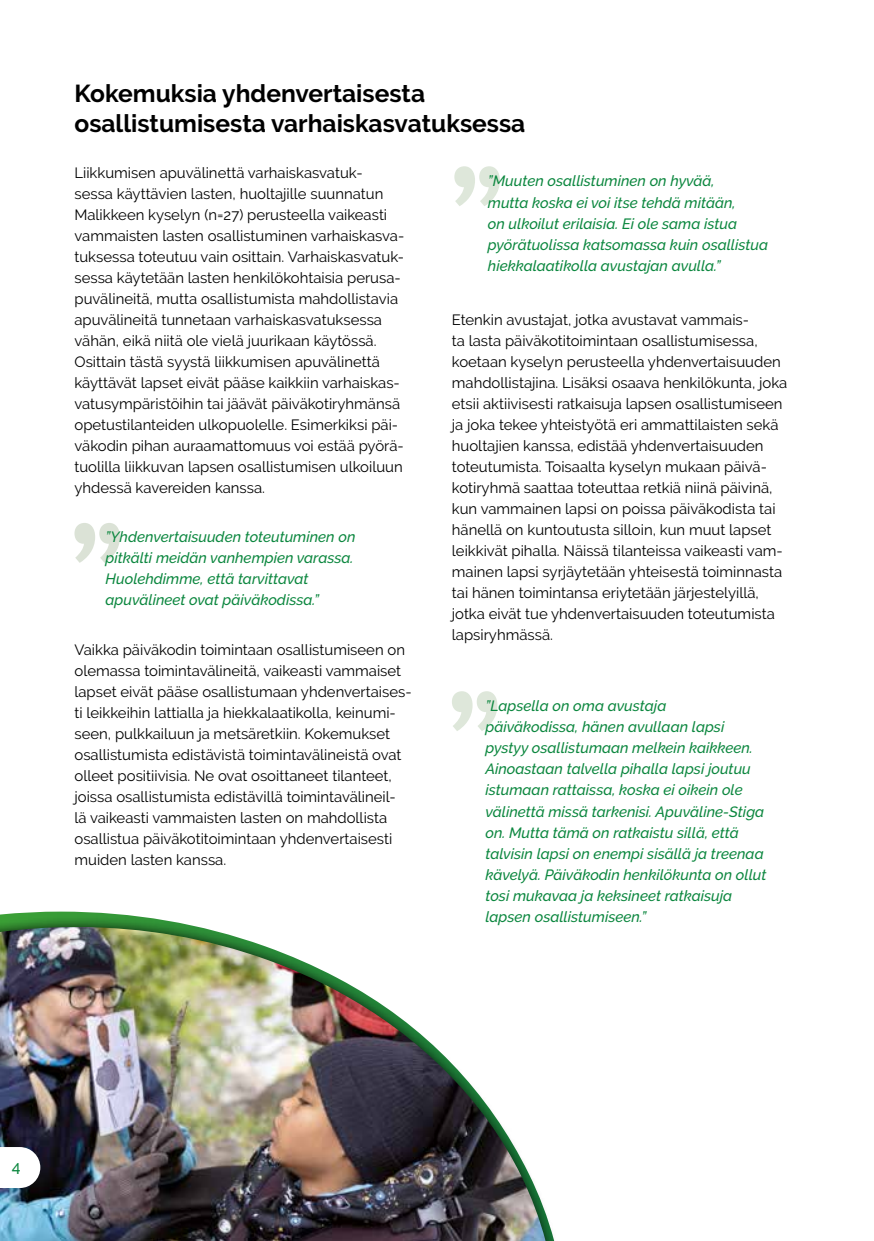
<style>
.page{position:relative;width:874px;height:1241px;background:#fff}
.page>*{position:absolute;margin:0;border:0;box-sizing:border-box;transform-origin:0 0}
.Otsikko_3{font:700 24.5px/29.4px "Raleway";color:#000}
.t1{font:500 15.75px "Raleway";color:#0c873f}
.Leipäteksti{font:14.88px/21px "Raleway";color:#000}
.Leipätekstin_lainaus{font:italic 500 14.88px/21px "Raleway";color:#0c873f}
</style>
<div class="page">
<svg style="left:74px;top:523px;width:46px;height:39px"></svg>
<svg style="left:454px;top:166px;width:45px;height:40px"></svg>
<svg style="left:452px;top:691px;width:45px;height:40px"></svg>
<div style="left:0;top:915px;width:563px;height:325px;background:#000;opacity:.75"></div>
<img style="left:0;top:926px;width:545px;height:314px">
<svg style="left:0;top:1146px;width:40px;height:41px"></svg>
<p class="Otsikko_3" style="left:74px;top:79px;width:452px">Kokemuksia yhdenvertaisesta osallistumisesta varhaiskasvatuksessa</p>
<p class="Leipäteksti" style="left:74px;top:162px;width:331px">Liikkumisen apuvälinettä varhaiskasvatuk&shy;sessa käyttävien lasten, huoltajille suunnatun Malikkeen kyselyn (n=27) perusteella vaikeasti vammaisten lasten osallistuminen varhaiskasva&shy;tuksessa toteutuu vain osittain. Varhaiskasvatuk&shy;sessa käytetään lasten henkilökohtaisia perusa&shy;puvälineitä, mutta osallistumista mahdollistavia apuvälineitä tunnetaan varhaiskasvatuksessa vähän, eikä niitä ole vielä juurikaan käytössä.<br>Osittain tästä syystä liikkumisen apuvälinettä käyttävät lapset eivät pääse kaikkiin varhaiskas&shy;vatusympäristöihin tai jäävät päiväkotiryhmänsä opetustilanteiden ulkopuolelle. Esimerkiksi päi&shy;väkodin pihan auraamattomuus voi estää pyörä&shy;tuolilla liikkuvan lapsen osallistumisen ulkoiluun yhdessä kavereiden kanssa.</p>
<p class="Leipätekstin_lainaus" style="left:487px;top:171px;width:282px">”Muuten osallistuminen on hyvää,<br>mutta koska ei voi itse tehdä mitään,<br>on ulkoilut erilaisia. Ei ole sama istua pyörätuolissa katsomassa kuin osallistua hiekkalaatikolla avustajan avulla.”</p>
<p class="Leipäteksti" style="left:451px;top:309px;width:337px">Etenkin avustajat, jotka avustavat vammais-<br>ta lasta päiväkotitoimintaan osallistumisessa, koetaan kyselyn perusteella yhdenvertaisuuden mahdollistajina. Lisäksi osaava henkilökunta, joka etsii aktiivisesti ratkaisuja lapsen osallistumiseen ja joka tekee yhteistyötä eri ammattilaisten sekä huoltajien kanssa, edistää yhdenvertaisuuden toteutumista. Toisaalta kyselyn mukaan päivä&shy;kotiryhmä saattaa toteuttaa retkiä niinä päivinä, kun vammainen lapsi on poissa päiväkodista tai hänellä on kuntoutusta silloin, kun muut lapset leikkivät pihalla. Näissä tilanteissa vaikeasti vam&shy;mainen lapsi syrjäytetään yhteisestä toiminnasta tai hänen toimintansa eriytetään järjestelyillä, jotka eivät tue yhdenvertaisuuden toteutumista lapsiryhmässä.</p>
<p class="Leipätekstin_lainaus" style="left:105px;top:526px;width:251px">”Yhdenvertaisuuden toteutuminen on pitkälti meidän vanhempien varassa.<br>Huolehdimme, että tarvittavat apuvälineet ovat päiväkodissa.”</p>
<p class="Leipäteksti" style="left:74px;top:639px;width:338px">Vaikka päiväkodin toimintaan osallistumiseen on olemassa toimintavälineitä, vaikeasti vammaiset lapset eivät pääse osallistumaan yhdenvertaises&shy;ti leikkeihin lattialla ja hiekkalaatikolla, keinumi&shy;seen, pulkkailuun ja metsäretkiin. Kokemukset osallistumista edistävistä toimintavälineistä ovat olleet positiivisia. Ne ovat osoittaneet tilanteet, joissa osallistumista edistävillä toimintavälineil&shy;lä vaikeasti vammaisten lasten on mahdollista osallistua päiväkotitoimintaan yhdenvertaisesti muiden lasten kanssa.</p>
<p class="Leipätekstin_lainaus" style="left:485px;top:695px;width:282px">”Lapsella on oma avustaja<br>päiväkodissa, hänen avullaan lapsi pystyy osallistumaan melkein kaikkeen.<br>Ainoastaan talvella pihalla lapsi joutuu istumaan rattaissa, koska ei oikein ole välinettä missä tarkenisi. Apuväline-Stiga on. Mutta tämä on ratkaistu sillä, että talvisin lapsi on enempi sisällä ja treenaa kävelyä. Päiväkodin henkilökunta on ollut tosi mukavaa ja keksineet ratkaisuja lapsen osallistumiseen.”</p>
<p class="t1" style="left:12px;top:1157px;width:10px">4</p>
</div>
